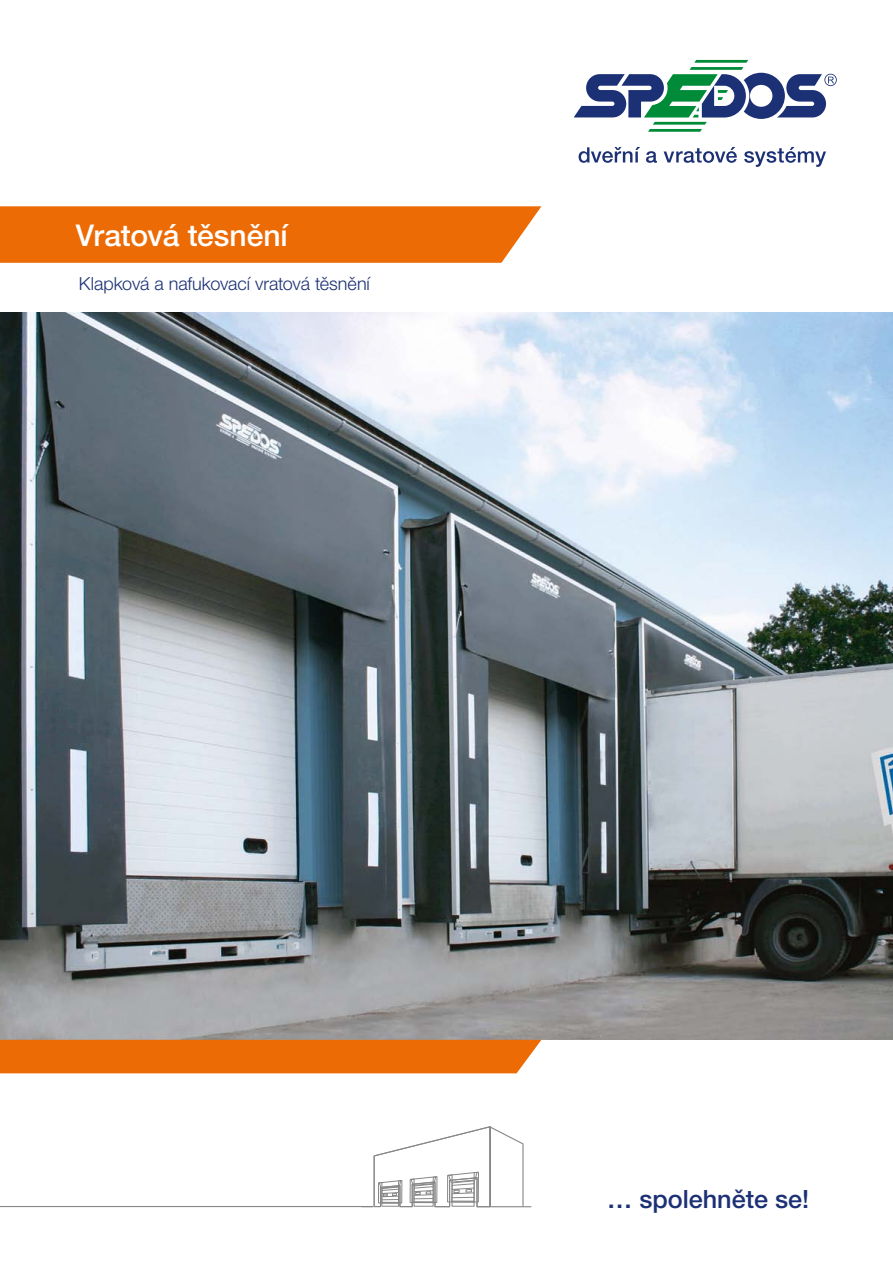
<style>
.page{position:relative;width:893px;height:1263px;background:#fff}
.page>*{position:absolute;margin:0;border:0;box-sizing:border-box;transform-origin:0 0}
.t1{font:500 30px "Helvetica Neue LT Pro";letter-spacing:-.005em;color:#fff}
.t2{font:500 25.2px "Helvetica Neue LT Pro";color:#1c3175}
.t3{font:300 18px "Helvetica Neue LT Pro";letter-spacing:-.005em;color:#1c3175}
</style>
<div class="page">
<img style="left:0;top:313px;width:893px;height:727px">
<svg style="left:0;top:206px;width:541px;height:57px;background:#ed710f"></svg>
<div style="left:0;top:1040px;width:541px;height:33px;background:#ed6b04"></div>
<svg style="left:579px;top:147px;width:61px;height:16px"></svg>
<svg style="left:646px;top:151px;width:11px;height:12px"></svg>
<svg style="left:664px;top:147px;width:73px;height:16px"></svg>
<svg style="left:744px;top:147px;width:82px;height:20px"></svg>
<svg style="left:574px;top:60px;width:263px;height:72px"></svg>
<hr style="left:0;top:1206px;width:373px;height:1px;background:#878787">
<svg style="left:362px;top:1126px;width:170px;height:82px"></svg>
<h1 class="t1" style="left:76px;top:217px;width:213px">Vratová těsnění</h1>
<p class="t3" style="left:79px;top:272px;width:292px">Klapková a nafukovací vratová těsnění</p>
<h2 class="t2" style="left:607px;top:1183px;width:204px">… spolehněte se!</h2>
</div>
